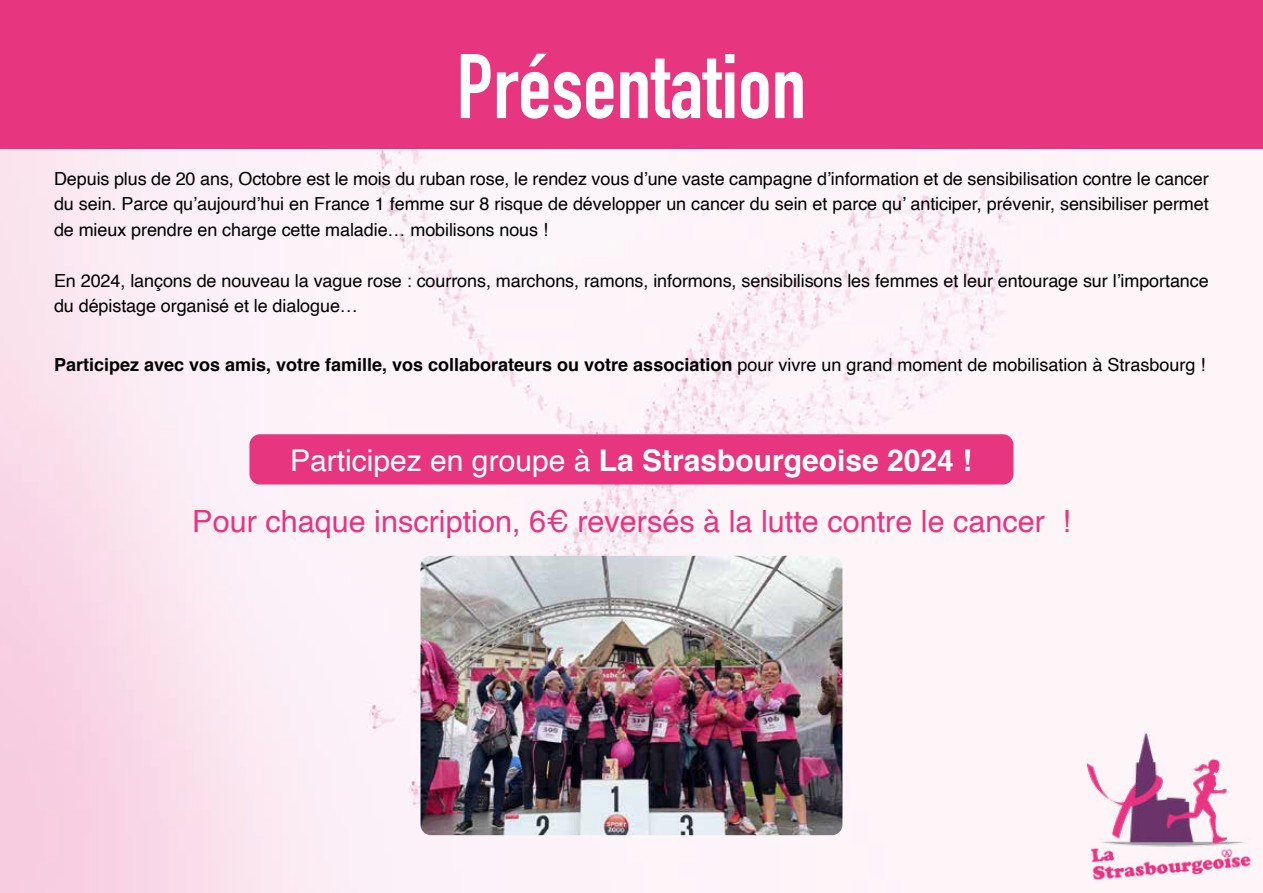
<style>
.page{position:relative;width:1263px;height:893px;background:#fff}
.page>*{position:absolute;margin:0;border:0;box-sizing:border-box;transform-origin:0 0}
.t1{font:700 90px "DIN Condensed";color:#fff}
.t2{font:30.6px "Helvetica";color:#e83580}
.t3{font:700 30px "Helvetica";color:#fff}
.t4{font:18px/25.5px "Helvetica";letter-spacing:-.005em;color:#000;text-align:justify}
.t5{font:700 18px "Helvetica";color:#000}
.s1{font-weight:400}
</style>
<div class="page">
<img style="left:0;top:149px;width:1255px;height:744px">
<img style="left:1086px;top:733px;width:168px;height:149px">
<div style="left:0;top:0;width:1263px;height:149px;background:#e83580"></div>
<div style="left:249px;top:434px;width:764px;height:50px;background:#e83580;border-radius:11px"></div>
<img style="left:420px;top:556px;width:422px;height:279px">
<h1 class="t1" style="left:456px;top:53px;width:352px">Présentation</h1>
<p class="t4" style="left:54px;top:166px;width:1156px">Depuis plus de 20 ans, Octobre est le mois du ruban rose, le rendez vous d’une vaste campagne d’information et de sensibilisation contre le cancer du sein. Parce qu’aujourd’hui en France 1 femme sur 8 risque de développer un cancer du sein et parce qu’ anticiper, prévenir, sensibiliser permet de mieux prendre en charge cette maladie… mobilisons nous !</p>
<p class="t4" style="left:54px;top:268px;width:1156px">En 2024, lançons de nouveau la vague rose : courrons, marchons, ramons, informons, sensibilisons les femmes et leur entourage sur l’importance du dépistage organisé et le dialogue…</p>
<p class="t5" style="left:54px;top:357px;width:1153px">Participez avec vos amis, votre famille, vos collaborateurs ou votre association <span class="s1">pour vivre un grand moment de mobilisation à Strasbourg !</span></p>
<h3 class="t3" style="left:290px;top:448px;width:683px"><span class="s1">Participez en groupe à</span> La Strasbourgeoise 2024 !</h3>
<h2 class="t2" style="left:192px;top:498px;width:880px">Pour chaque inscription, 6€ reversés à la lutte contre le cancer !</h2>
</div>
